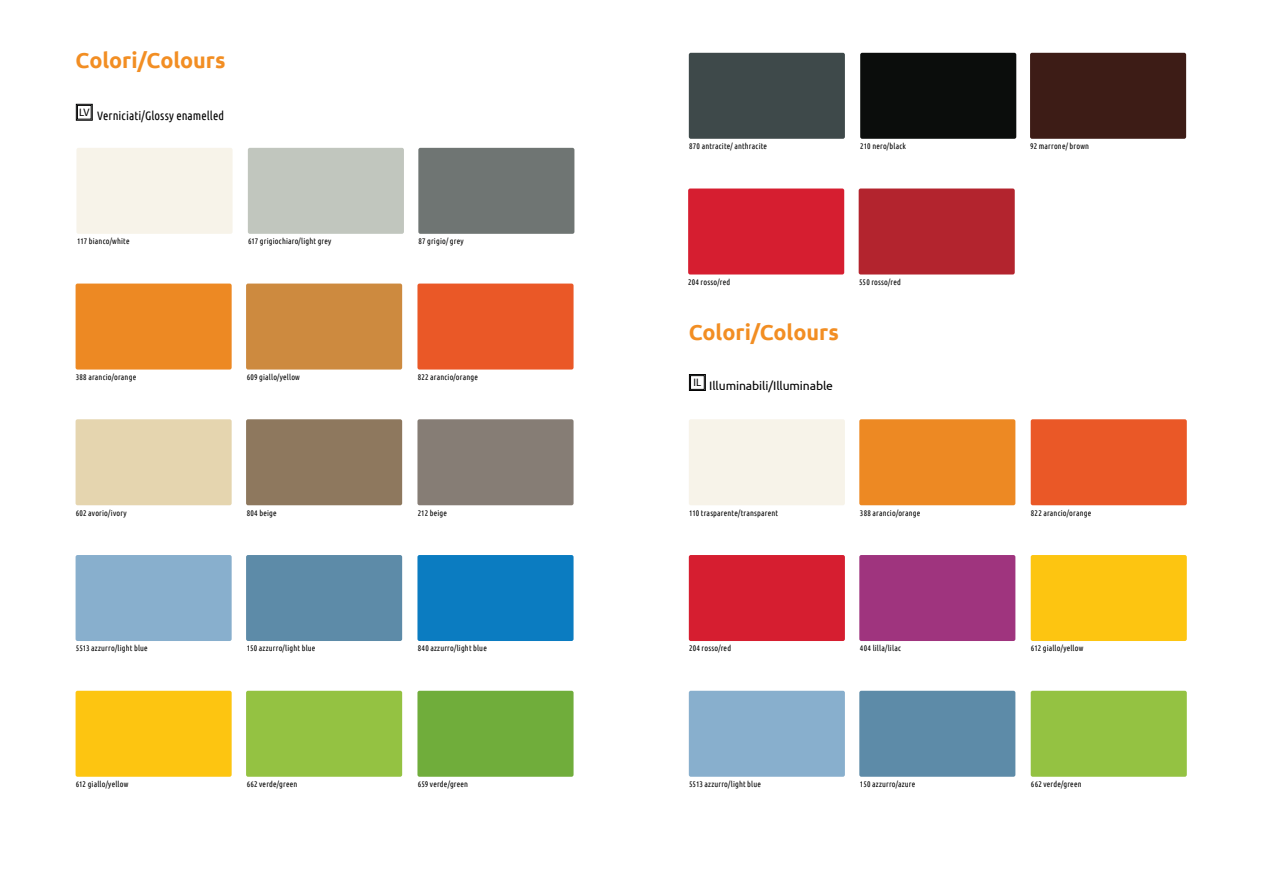
<style>
.page{position:relative;width:1263px;height:893px;background:#fff}
.page>*{position:absolute;margin:0;border:0;box-sizing:border-box;transform-origin:0 0}
.t1{font:700 21.6px "Ubuntu";color:#f28e23}
.t2{font:12.15px "Ubuntu Condensed";letter-spacing:.01em;color:#000101}
.t3{font:12.15px "Ubuntu";letter-spacing:-.01em;color:#000101}
.t4{font:10.95px "Myriad";color:#000101}
.t5{font:8.1px "Ubuntu Condensed";letter-spacing:.025em;color:#000101}
</style>
<div class="page">
<div style="left:76px;top:104px;width:17px;height:17px;border:1px solid #000101"></div>
<div style="left:77px;top:105px;width:14px;height:14px;border:1px solid #000101"></div>
<div style="left:689px;top:374px;width:17px;height:17px;border:1px solid #000101"></div>
<div style="left:248px;top:148px;width:156px;height:86px;background:#c1c6be;border-radius:2px"></div>
<div style="left:76px;top:148px;width:157px;height:86px;background:#f7f3e9;border-radius:2px"></div>
<div style="left:417px;top:284px;width:156px;height:86px;background:#ea5827;border-radius:2px"></div>
<div style="left:246px;top:284px;width:156px;height:86px;background:#cd8a3f;border-radius:2px"></div>
<div style="left:76px;top:284px;width:156px;height:86px;background:#ed8923;border-radius:2px"></div>
<div style="left:417px;top:419px;width:156px;height:86px;background:#867d75;border-radius:2px"></div>
<div style="left:246px;top:419px;width:156px;height:86px;background:#8e785e;border-radius:2px"></div>
<div style="left:76px;top:419px;width:156px;height:86px;background:#e5d5af;border-radius:2px"></div>
<div style="left:417px;top:555px;width:156px;height:86px;background:#0b7cc1;border-radius:2px"></div>
<div style="left:246px;top:555px;width:156px;height:86px;background:#5d8ba8;border-radius:2px"></div>
<div style="left:76px;top:555px;width:156px;height:86px;background:#88afcd;border-radius:2px"></div>
<div style="left:417px;top:691px;width:156px;height:86px;background:#70ad3b;border-radius:2px"></div>
<div style="left:246px;top:691px;width:156px;height:86px;background:#94c242;border-radius:2px"></div>
<div style="left:76px;top:691px;width:156px;height:86px;background:#fdc511;border-radius:2px"></div>
<div style="left:860px;top:53px;width:156px;height:86px;background:#0b0d0c;border-radius:2px"></div>
<div style="left:689px;top:53px;width:156px;height:86px;background:#3e494a;border-radius:2px"></div>
<div style="left:418px;top:148px;width:156px;height:86px;background:#6f7573;border-radius:2px"></div>
<div style="left:1030px;top:53px;width:156px;height:86px;background:#3d1c16;border-radius:2px"></div>
<div style="left:859px;top:189px;width:156px;height:85px;background:#b3242e;border-radius:2px"></div>
<div style="left:688px;top:189px;width:156px;height:85px;background:#d61e30;border-radius:2px"></div>
<div style="left:1031px;top:419px;width:156px;height:86px;background:#ea5827;border-radius:2px"></div>
<div style="left:859px;top:419px;width:156px;height:86px;background:#ed8923;border-radius:2px"></div>
<div style="left:689px;top:419px;width:156px;height:86px;background:#f7f3e9;border-radius:2px"></div>
<div style="left:1031px;top:555px;width:156px;height:86px;background:#fdc511;border-radius:2px"></div>
<div style="left:859px;top:555px;width:156px;height:86px;background:#9f347e;border-radius:2px"></div>
<div style="left:689px;top:555px;width:156px;height:86px;background:#d61e30;border-radius:2px"></div>
<div style="left:1031px;top:691px;width:156px;height:86px;background:#94c242;border-radius:2px"></div>
<div style="left:859px;top:691px;width:156px;height:86px;background:#5d8ba8;border-radius:2px"></div>
<div style="left:689px;top:691px;width:156px;height:86px;background:#88afcd;border-radius:2px"></div>
<h1 class="t1" style="left:76px;top:47px;width:152px">Colori/Colours</h1>
<h2 class="t2" style="left:97px;top:108px;width:129px">Verniciati/Glossy enamelled</h2>
<h3 class="t4" style="left:79px;top:107px;width:12px">LV</h3>
<p class="t5" style="left:77px;top:236px;width:54px">117 bianco/white</p>
<p class="t5" style="left:248px;top:236px;width:85px">617 grigiochiaro/light grey</p>
<p class="t5" style="left:418px;top:236px;width:47px">87 grigio/ grey</p>
<p class="t5" style="left:76px;top:372px;width:62px">388 arancio/orange</p>
<p class="t5" style="left:247px;top:372px;width:55px">609 giallo/yellow</p>
<p class="t5" style="left:418px;top:372px;width:62px">822 arancio/orange</p>
<p class="t5" style="left:76px;top:508px;width:52px">602 avorio/ivory</p>
<p class="t5" style="left:247px;top:508px;width:31px">804 beige</p>
<p class="t5" style="left:418px;top:508px;width:31px">212 beige</p>
<p class="t5" style="left:76px;top:643px;width:73px">5513 azzurro/light blue</p>
<p class="t5" style="left:247px;top:643px;width:70px">150 azzurro/light blue</p>
<p class="t5" style="left:418px;top:643px;width:71px">840 azzurro/light blue</p>
<p class="t5" style="left:76px;top:779px;width:54px">612 giallo/yellow</p>
<p class="t5" style="left:247px;top:779px;width:52px">662 verde/green</p>
<p class="t5" style="left:418px;top:779px;width:52px">659 verde/green</p>
<p class="t5" style="left:689px;top:141px;width:79px">870 antracite/ anthracite</p>
<p class="t5" style="left:860px;top:141px;width:47px">210 nero/black</p>
<p class="t5" style="left:688px;top:277px;width:44px">204 rosso/red</p>
<p class="t5" style="left:859px;top:277px;width:43px">550 rosso/red</p>
<h1 class="t1" style="left:689px;top:319px;width:152px">Colori/Colours</h1>
<h2 class="t3" style="left:709px;top:379px;width:125px">Illuminabili/Illuminable</h2>
<h3 class="t4" style="left:694px;top:377px;width:9px">IL</h3>
<p class="t5" style="left:1030px;top:141px;width:61px">92 marrone/ brown</p>
<p class="t5" style="left:689px;top:508px;width:90px">110 trasparente/transparent</p>
<p class="t5" style="left:689px;top:643px;width:44px">204 rosso/red</p>
<p class="t5" style="left:860px;top:508px;width:62px">388 arancio/orange</p>
<p class="t5" style="left:1031px;top:508px;width:62px">822 arancio/orange</p>
<p class="t5" style="left:860px;top:643px;width:42px">404 lilla/lilac</p>
<p class="t5" style="left:1031px;top:643px;width:54px">612 giallo/yellow</p>
<p class="t5" style="left:689px;top:779px;width:73px">5513 azzurro/light blue</p>
<p class="t5" style="left:860px;top:779px;width:57px">150 azzurro/azure</p>
<p class="t5" style="left:1031px;top:779px;width:52px">662 verde/green</p>
</div>
